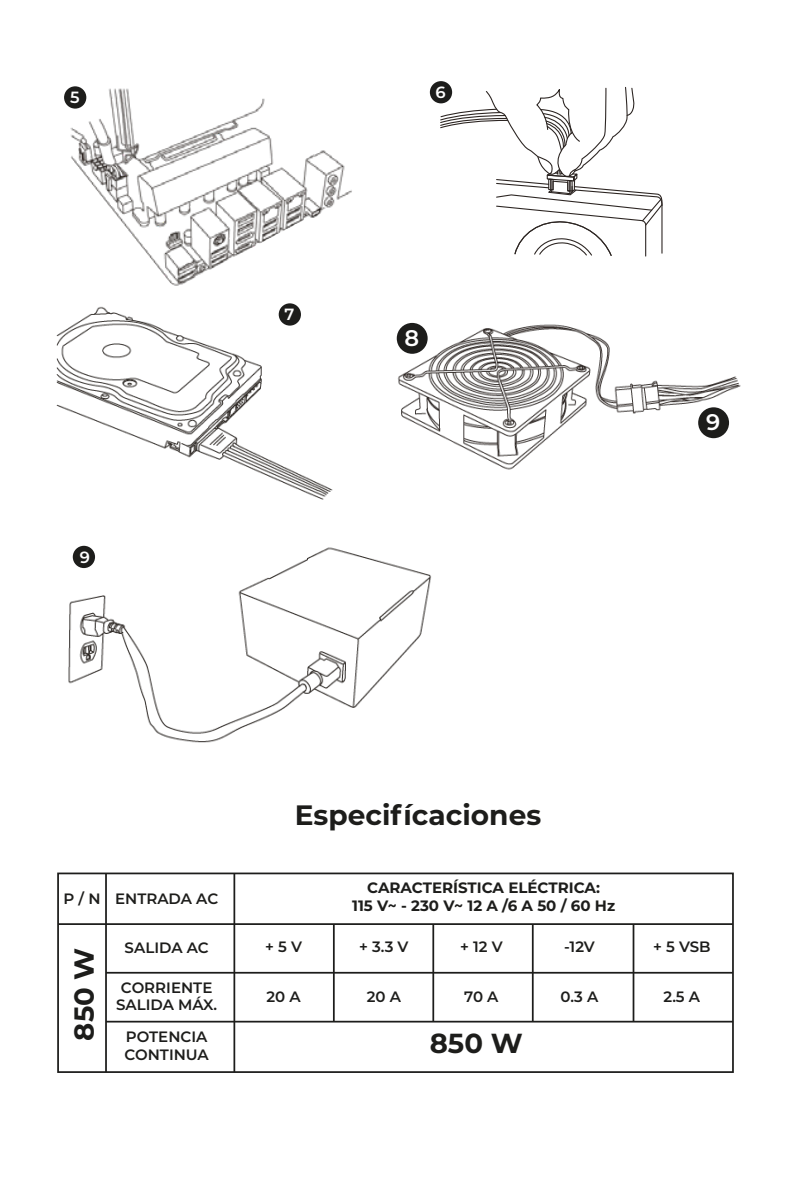
<style>
.page{position:relative;width:794px;height:1191px;background:#fff}
.page>*{position:absolute;margin:0;border:0;box-sizing:border-box;transform-origin:0 0}
.t1{font:700 28px "Montserrat";color:#1d1d1b}
.t2{font:700 27.65px "Montserrat";color:#1d1d1b}
.t3{font:600 22.4px "Montserrat";color:#fff}
.t4{font:600 16.1px "Montserrat";color:#fff}
.t5{font:600 15.05px/17.5px "Montserrat";color:#1d1d1b;text-align:center}
.t6{font:700 15.05px/17.5px "Montserrat";color:#1d1d1b;text-align:center}
</style>
<div class="page">
<div style="left:57px;top:872px;width:677px;height:201px;border:2px solid #1d1d1b"></div>
<hr style="left:105px;top:873px;width:2px;height:199px;background:#1d1d1b">
<hr style="left:58px;top:923px;width:675px;height:2px;background:#1d1d1b">
<hr style="left:106px;top:972px;width:627px;height:1px;background:#1d1d1b">
<hr style="left:106px;top:1020px;width:627px;height:2px;background:#1d1d1b">
<hr style="left:233px;top:873px;width:2px;height:199px;background:#1d1d1b">
<hr style="left:333px;top:924px;width:2px;height:97px;background:#1d1d1b">
<hr style="left:432px;top:924px;width:2px;height:97px;background:#1d1d1b">
<hr style="left:532px;top:924px;width:1px;height:97px;background:#1d1d1b">
<hr style="left:632px;top:924px;width:2px;height:97px;background:#1d1d1b">
<svg style="left:439px;top:87px;width:224px;height:170px"></svg>
<div style="left:430px;top:81px;width:22px;height:22px;background:#1d1d1b;border-radius:50%"></div>
<div style="left:64px;top:86px;width:22px;height:23px;background:#1d1d1b;border-radius:50%"></div>
<img style="left:70px;top:88px;width:282px;height:198px">
<img style="left:56px;top:303px;width:277px;height:197px">
<img style="left:397px;top:322px;width:344px;height:148px">
<img style="left:68px;top:546px;width:364px;height:197px">
<p class="t4" style="left:70px;top:86px;width:11px">5</p>
<p class="t4" style="left:80px;top:545px;width:12px">9</p>
<p class="t4" style="left:284px;top:303px;width:11px">7</p>
<p class="t4" style="left:435px;top:81px;width:12px">6</p>
<h3 class="t3" style="left:404px;top:322px;width:16px">8</h3>
<h3 class="t3" style="left:706px;top:406px;width:16px">9</h3>
<p class="t5" style="left:64px;top:889px;width:156px">P / N ENTRADA AC</p>
<h1 class="t1" style="left:295px;top:794px;width:248px">Especifícaciones</h1>
<p class="t6" style="left:352px;top:878px;width:264px">CARACTERÍSTICA ELÉCTRICA:<br>115 V~ - 230 V~ 12 A /6 A 50 / 60 Hz</p>
<h2 class="t2" style="left:64px;top:1040px;width:95px;rotate:-90deg">850 W</h2>
<p class="t5" style="left:125px;top:938px;width:86px">SALIDA AC</p>
<p class="t5" style="left:265px;top:937px;width:38px">+ 5 V</p>
<p class="t5" style="left:359px;top:937px;width:51px">+ 3.3 V</p>
<p class="t5" style="left:460px;top:937px;width:44px">+ 12 V</p>
<p class="t5" style="left:564px;top:937px;width:32px">-12V</p>
<p class="t5" style="left:653px;top:937px;width:59px">+ 5 VSB</p>
<p class="t5" style="left:266px;top:987px;width:36px">20 A</p>
<p class="t5" style="left:367px;top:987px;width:36px">20 A</p>
<p class="t5" style="left:464px;top:987px;width:36px">70 A</p>
<p class="t5" style="left:560px;top:987px;width:39px">0.3 A</p>
<p class="t5" style="left:663px;top:987px;width:38px">2.5 A</p>
<p class="t5" style="left:116px;top:978px;width:103px">CORRIENTE<br>SALIDA MÁX.</p>
<p class="t5" style="left:124px;top:1027px;width:86px;text-align:left">POTENCIA<br>CONTINUA</p>
<h2 class="t2" style="left:430px;top:1023px;width:95px">850 W</h2>
</div>
